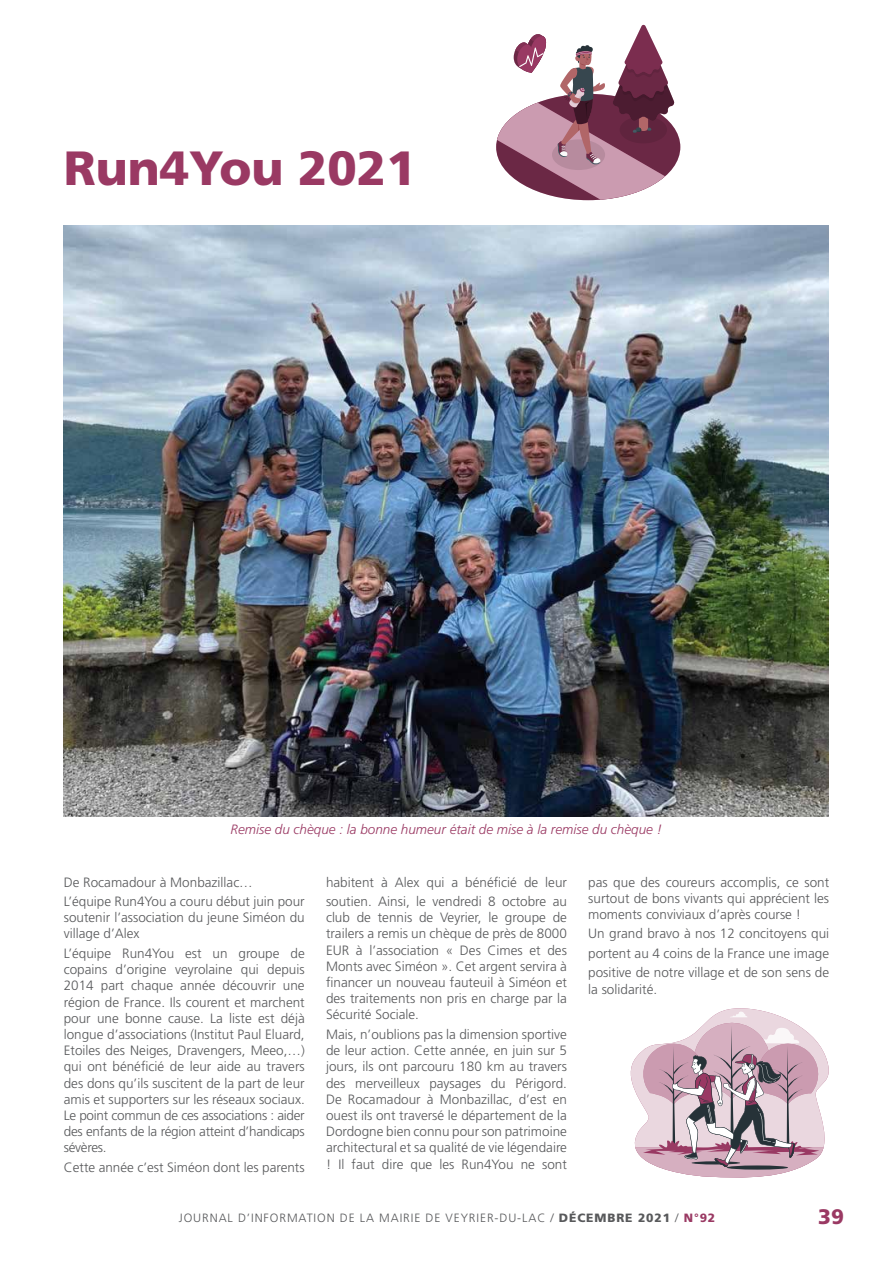
<style>
.page{position:relative;width:893px;height:1263px;background:#fff}
.page>*{position:absolute;margin:0;border:0;box-sizing:border-box;transform-origin:0 0}
.t1{font:900 48px "Frutiger LT Std";color:#9a3963}
.t2{font:900 21px "Frutiger LT Std";color:#9a3963}
.t3{font:300 13.5px/16.2px "Frutiger LT Std";color:#58595b;text-align:justify}
.t4{font:italic 300 13.5px "Frutiger LT Std";color:#9a3963}
.t5{font:300 12px "Frutiger LT Std";letter-spacing:.075em;color:#58595b}
.s1{font-weight:900}
.s2{font-weight:900;color:#9a3963}
</style>
<div class="page">
<img style="left:64px;top:225px;width:765px;height:591px">
<svg style="left:497px;top:25px;width:177px;height:175px"></svg>
<svg style="left:630px;top:1008px;width:199px;height:170px"></svg>
<h1 class="t1" style="left:64px;top:139px;width:353px">Run4You 2021</h1>
<p class="t4" style="left:231px;top:822px;width:433px">Remise du chèque : la bonne humeur était de mise à la remise du chèque !</p>
<p class="t3" style="left:326px;top:872px;width:242px;line-height:19.5px">habitent à Alex qui a bénéficié de leur soutien. Ainsi, le vendredi 8 octobre au</p>
<p class="t3" style="left:326px;top:910px;width:242px">club de tennis de Veyrier, le groupe de trailers a remis un chèque de près de 8000<br>EUR à l’association « Des Cimes et des Monts avec Siméon ». Cet argent servira à financer un nouveau fauteuil à Siméon et des traitements non pris en charge par la Sécurité Sociale.</p>
<p class="t3" style="left:326px;top:1026px;width:242px">Mais, n’oublions pas la dimension sportive de leur action. Cette année, en juin sur 5 jours, ils ont parcouru 180 km au travers des merveilleux paysages du Périgord.<br>De Rocamadour à Monbazillac, d’est en ouest ils ont traversé le département de la Dordogne bien connu pour son patrimoine architectural et sa qualité de vie légendaire ! Il faut dire que les Run4You ne sont</p>
<p class="t3" style="left:588px;top:874px;width:242px">pas que des coureurs accomplis, ce sont surtout de bons vivants qui apprécient les moments conviviaux d’après course !</p>
<p class="t3" style="left:588px;top:924px;width:242px;line-height:19.5px">Un grand bravo à nos 12 concitoyens qui portent au 4 coins de la France une image positive de notre village et de son sens de</p>
<p class="t3" style="left:588px;top:981px;width:70px">la solidarité.</p>
<p class="t3" style="left:64px;top:872px;width:242px;line-height:19.5px">De Rocamadour à Monbazillac…<br>L’équipe Run4You a couru début juin pour</p>
<p class="t3" style="left:64px;top:910px;width:242px">soutenir l’association du jeune Siméon du village d’Alex</p>
<p class="t3" style="left:64px;top:945px;width:242px">L’équipe Run4You est un groupe de copains d’origine veyrolaine qui depuis 2014 part chaque année découvrir une région de France. Ils courent et marchent pour une bonne cause. La liste est déjà longue d’associations (Institut Paul Eluard, Etoiles des Neiges, Dravengers, Meeo,…) qui ont bénéficié de leur aide au travers des dons qu’ils suscitent de la part de leur amis et supporters sur les réseaux sociaux.<br>Le point commun de ces associations : aider des enfants de la région atteint d’handicaps sévères.</p>
<p class="t3" style="left:64px;top:1159px;width:242px">Cette année c’est Siméon dont les parents</p>
<p class="t5" style="left:179px;top:1211px;width:538px">JOURNAL D’INFORMATION DE LA MAIRIE DE VEYRIER-DU-LAC / <span class="s1">DÉCEMBRE 2021</span> / <span class="s2">N°92</span></p>
<h2 class="t2" style="left:818px;top:1203px;width:27px">39</h2>
</div>
